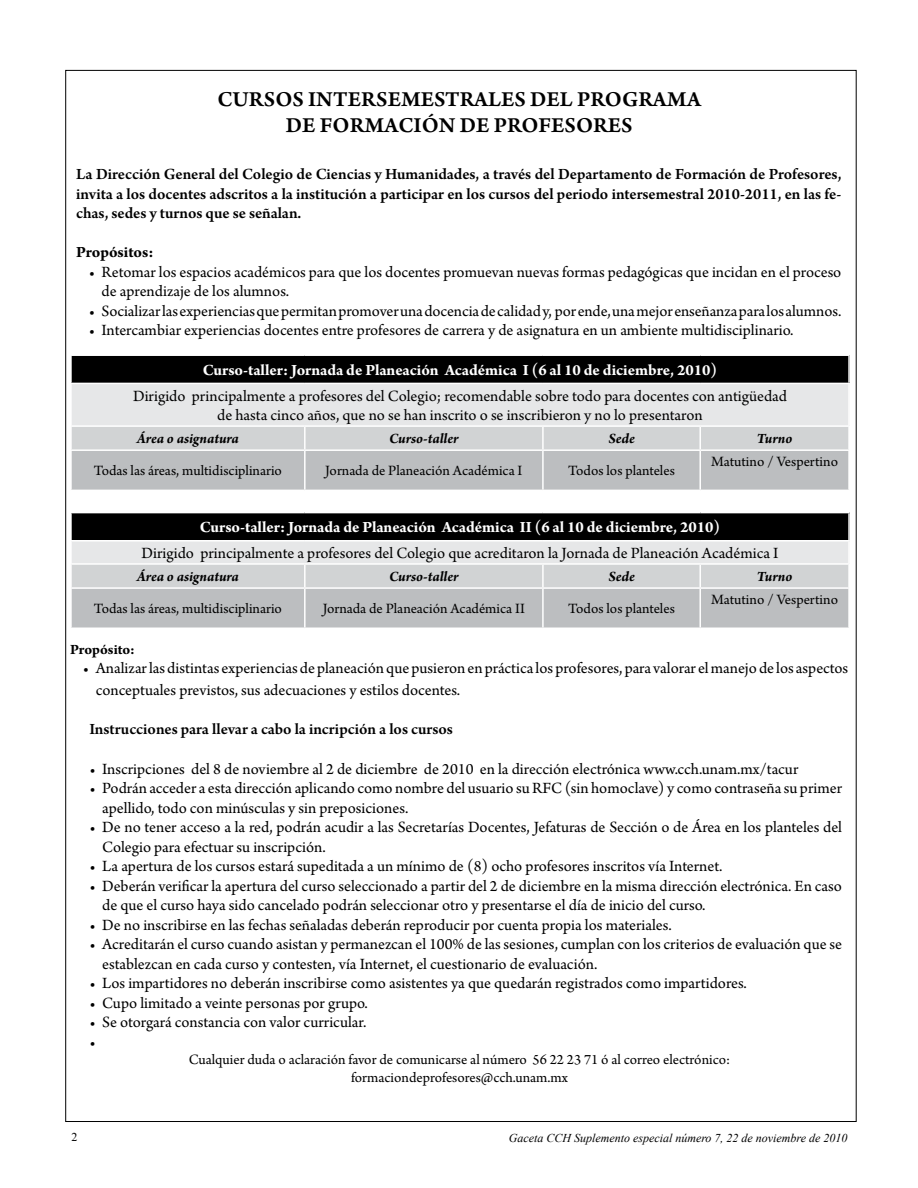
<style>
.page{position:relative;width:918px;height:1188px;background:#fff}
.page>*{position:absolute;margin:0;border:0;box-sizing:border-box;transform-origin:0 0}
.t1{font:22.5px/25.5px "Arno Pro Smbd Sm Text";color:#000;text-align:center}
.t2{font:16.5px/19.5px "Arno Pro";color:#000}
.t3{font:600 16.5px/19.5px "Arno Pro";color:#000;text-align:justify}
.t4{font:700 16.5px "Arno Pro";letter-spacing:-.005em;color:#fff}
.t5{font:700 16.5px "Arno Pro";color:#000}
.t6{font:15px/18px "Arno Pro";color:#000;text-align:center}
.t7{font:italic 700 15px "Arno Pro";letter-spacing:-.005em;color:#000}
.t8{font:700 15px "Arno Pro";color:#000}
.t9{font:italic 12px "Times New Roman";color:#000}
.t10{font:12px "Times New Roman";color:#000}
</style>
<div class="page">
<div style="left:71px;top:355px;width:778px;height:28px;background:#000"></div>
<div style="left:71px;top:383px;width:778px;height:43px;background:#e6e7e8"></div>
<svg style="left:72px;top:427px;width:776px;height:63px;background:#c4c5c7"></svg>
<hr style="left:70px;top:354px;width:235px;height:2px;background:#fff">
<hr style="left:70px;top:356px;width:2px;height:27px;background:#fff">
<hr style="left:305px;top:354px;width:238px;height:2px;background:#fff">
<hr style="left:543px;top:354px;width:157px;height:2px;background:#fff">
<hr style="left:700px;top:354px;width:150px;height:2px;background:#fff">
<hr style="left:848px;top:356px;width:2px;height:27px;background:#fff">
<hr style="left:70px;top:383px;width:235px;height:1px;background:#fff">
<hr style="left:70px;top:384px;width:2px;height:41px;background:#fff">
<hr style="left:305px;top:383px;width:238px;height:1px;background:#fff">
<hr style="left:543px;top:383px;width:157px;height:1px;background:#fff">
<hr style="left:700px;top:383px;width:150px;height:1px;background:#fff">
<hr style="left:848px;top:384px;width:2px;height:41px;background:#fff">
<hr style="left:70px;top:425px;width:235px;height:2px;background:#fff">
<hr style="left:305px;top:425px;width:238px;height:2px;background:#fff">
<hr style="left:304px;top:427px;width:2px;height:22px;background:#fff">
<hr style="left:543px;top:425px;width:157px;height:2px;background:#fff">
<hr style="left:542px;top:427px;width:2px;height:22px;background:#fff">
<hr style="left:700px;top:425px;width:150px;height:2px;background:#fff">
<hr style="left:699px;top:427px;width:2px;height:22px;background:#fff">
<hr style="left:70px;top:449px;width:235px;height:2px;background:#fff">
<hr style="left:305px;top:449px;width:238px;height:2px;background:#fff">
<hr style="left:304px;top:451px;width:2px;height:39px;background:#fff">
<hr style="left:543px;top:449px;width:157px;height:2px;background:#fff">
<hr style="left:542px;top:451px;width:2px;height:39px;background:#fff">
<hr style="left:700px;top:449px;width:150px;height:2px;background:#fff">
<hr style="left:699px;top:451px;width:2px;height:39px;background:#fff">
<div style="left:71px;top:513px;width:778px;height:28px;background:#000"></div>
<div style="left:71px;top:541px;width:778px;height:23px;background:#e6e7e8"></div>
<svg style="left:72px;top:565px;width:776px;height:62px;background:#c3c5c7"></svg>
<hr style="left:70px;top:513px;width:2px;height:27px;background:#fff">
<hr style="left:848px;top:513px;width:2px;height:27px;background:#fff">
<hr style="left:70px;top:540px;width:235px;height:2px;background:#fff">
<hr style="left:70px;top:542px;width:2px;height:21px;background:#fff">
<hr style="left:305px;top:540px;width:238px;height:2px;background:#fff">
<hr style="left:543px;top:540px;width:157px;height:2px;background:#fff">
<hr style="left:700px;top:540px;width:150px;height:2px;background:#fff">
<hr style="left:848px;top:542px;width:2px;height:21px;background:#fff">
<hr style="left:70px;top:563px;width:235px;height:2px;background:#fff">
<hr style="left:305px;top:563px;width:238px;height:2px;background:#fff">
<hr style="left:304px;top:565px;width:2px;height:22px;background:#fff">
<hr style="left:543px;top:563px;width:157px;height:2px;background:#fff">
<hr style="left:542px;top:565px;width:2px;height:22px;background:#fff">
<hr style="left:700px;top:563px;width:150px;height:2px;background:#fff">
<hr style="left:699px;top:565px;width:2px;height:22px;background:#fff">
<hr style="left:70px;top:587px;width:235px;height:2px;background:#fff">
<hr style="left:305px;top:587px;width:238px;height:2px;background:#fff">
<hr style="left:304px;top:589px;width:2px;height:38px;background:#fff">
<hr style="left:543px;top:587px;width:157px;height:2px;background:#fff">
<hr style="left:542px;top:589px;width:2px;height:38px;background:#fff">
<hr style="left:700px;top:587px;width:150px;height:2px;background:#fff">
<hr style="left:699px;top:589px;width:2px;height:38px;background:#fff">
<h1 class="t1" style="left:217px;top:88px;width:485px">CURSOS INTERSEMESTRALES DEL PROGRAMA<br>DE FORMACIÓN DE PROFESORES</h1>
<p class="t3" style="left:76px;top:166px;width:767px">La Dirección General del Colegio de Ciencias y Humanidades, a través del Departamento de Formación de Profesores, invita a los docentes adscritos a la institución a participar en los cursos del periodo intersemestral 2010-2011, en las fe&shy;chas, sedes y turnos que se señalan.</p>
<p class="t5" style="left:76px;top:243px;width:79px">Propósitos:</p>
<p class="t2" style="left:102px;top:263px;width:741px;text-indent:-13px">• Retomar los espacios académicos para que los docentes promuevan nuevas formas pedagógicas que incidan en el proceso de aprendizaje de los alumnos.</p>
<p class="t2" style="left:89px;top:302px;width:754px">• Socializarlasexperienciasquepermitanpromoverunadocenciadecalidady, porende,unamejorenseñanzaparalosalumnos.</p>
<p class="t2" style="left:89px;top:322px;width:706px">• Intercambiar experiencias docentes entre profesores de carrera y de asignatura en un ambiente multidisciplinario.</p>
<p class="t4" style="left:203px;top:360px;width:516px">Curso-taller: Jornada de Planeación Académica I (6 al 10 de diciembre, 2010)</p>
<p class="t2" style="left:133px;top:387px;width:655px;text-align:center">Dirigido principalmente a profesores del Colegio; recomendable sobre todo para docentes con antigüedad de hasta cinco años, que no se han inscrito o se inscribieron y no lo presentaron</p>
<p class="t7" style="left:137px;top:430px;width:103px">Área o asignatura</p>
<p class="t7" style="left:389px;top:430px;width:71px">Curso-taller</p>
<p class="t7" style="left:608px;top:430px;width:28px">Sede</p>
<p class="t7" style="left:757px;top:430px;width:37px">Turno</p>
<p class="t6" style="left:94px;top:463px;width:190px">Todas las áreas, multidisciplinario</p>
<p class="t6" style="left:325px;top:463px;width:199px">Jornada de Planeación Académica I</p>
<p class="t6" style="left:568px;top:463px;width:108px">Todos los planteles</p>
<p class="t6" style="left:711px;top:454px;width:128px">Matutino / Vespertino</p>
<p class="t4" style="left:200px;top:518px;width:522px">Curso-taller: Jornada de Planeación Académica II (6 al 10 de diciembre, 2010)</p>
<p class="t2" style="left:141px;top:544px;width:639px">Dirigido principalmente a profesores del Colegio que acreditaron la Jornada de Planeación Académica I</p>
<p class="t7" style="left:137px;top:568px;width:103px">Área o asignatura</p>
<p class="t7" style="left:389px;top:568px;width:71px">Curso-taller</p>
<p class="t7" style="left:608px;top:568px;width:28px">Sede</p>
<p class="t7" style="left:757px;top:568px;width:37px">Turno</p>
<p class="t6" style="left:94px;top:601px;width:190px">Todas las áreas, multidisciplinario</p>
<p class="t6" style="left:323px;top:601px;width:204px">Jornada de Planeación Académica II</p>
<p class="t6" style="left:568px;top:601px;width:108px">Todos los planteles</p>
<p class="t6" style="left:711px;top:592px;width:128px">Matutino / Vespertino</p>
<p class="t8" style="left:70px;top:641px;width:66px">Propósito:</p>
<p class="t2" style="left:96px;top:658px;width:754px;line-height:21.6px;text-indent:-13px">• Analizarlas distintas experiencias de planeación que pusieron en práctica los profesores, para valorar elmanejo de los aspectos conceptuales previstos, sus adecuaciones y estilos docentes.</p>
<p class="t3" style="left:89px;top:721px;width:365px">Instrucciones para llevar a cabo la incripción a los cursos</p>
<p class="t2" style="left:89px;top:760px;width:710px">• Inscripciones del 8 de noviembre al 2 de diciembre de 2010 en la dirección electrónica www.cch.unam.mx/tacur</p>
<p class="t2" style="left:102px;top:779px;width:741px;text-indent:-13px">• Podrán acceder a esta dirección aplicando como nombre del usuario suRFC(sin homoclave) y como contraseña su primer apellido, todo con minúsculas y sin preposiciones.</p>
<p class="t2" style="left:102px;top:818px;width:741px;text-indent:-13px">• De no tener acceso a la red, podrán acudir a las Secretarías Docentes, Jefaturas de Sección o de Área en los planteles del<br>Colegio para efectuar su inscripción.</p>
<p class="t2" style="left:90px;top:857px;width:635px">• La apertura de los cursos estará supeditada a un mínimo de (8) ocho profesores inscritos vía Internet.</p>
<p class="t2" style="left:102px;top:877px;width:741px;text-indent:-13px">• Deberán verificar la apertura del curso seleccionado a partir del 2 de diciembre en la misma dirección electrónica. En caso de que el curso haya sido cancelado podrán seleccionar otro y presentarse el día de inicio del curso.</p>
<p class="t2" style="left:89px;top:916px;width:584px">• De no inscribirse en las fechas señaladas deberán reproducir por cuenta propia los materiales.</p>
<p class="t2" style="left:102px;top:935px;width:741px;text-indent:-13px">• Acreditarán el curso cuando asistan y permanezcan el 100% de las sesiones, cumplan con los criterios de evaluación que se establezcan en cada curso y contesten, vía Internet, el cuestionario de evaluación.</p>
<p class="t2" style="left:89px;top:974px;width:659px">• Los impartidores no deberán inscribirse como asistentes ya que quedarán registrados como impartidores.</p>
<p class="t2" style="left:89px;top:994px;width:280px">• Cupo limitado a veinte personas por grupo.</p>
<p class="t2" style="left:89px;top:1013px;width:278px">• Se otorgará constancia con valor curricular. •</p>
<p class="t6" style="left:189px;top:1052px;width:543px">Cualquier duda o aclaración favor de comunicarse al número 56 22 23 71 ó al correo electrónico: formaciondeprofesores@cch.unam.mx</p>
<p class="t10" style="left:71px;top:1129px;width:7px">2</p>
<p class="t9" style="left:509px;top:1130px;width:340px">Gaceta CCH Suplemento especial número 7, 22 de noviembre de 2010</p>
</div>
